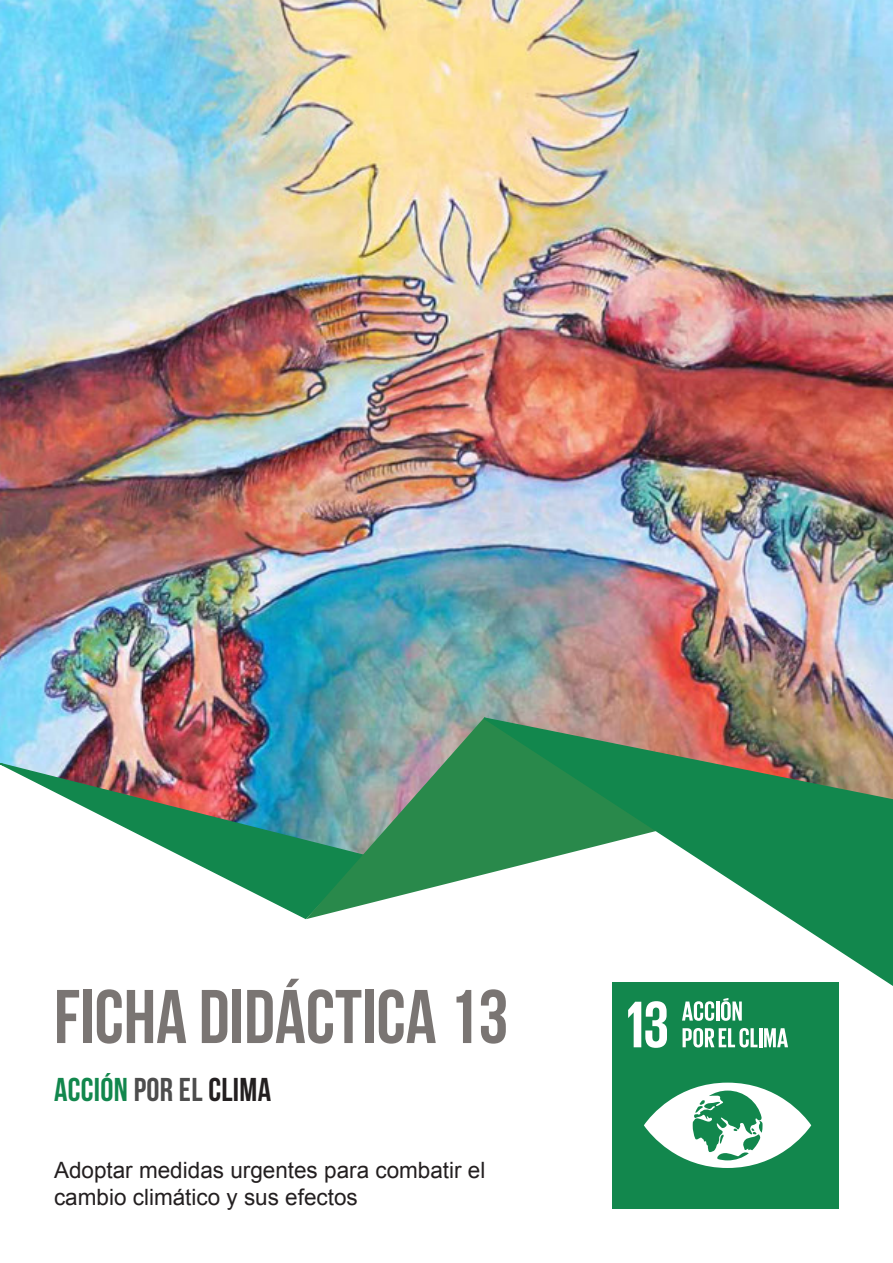
<style>
.page{position:relative;width:893px;height:1263px;background:#fff}
.page>*{position:absolute;margin:0;border:0;box-sizing:border-box;transform-origin:0 0}
.t1{font:75.75px "Bebas Neue";color:#7a7573}
.t2{font:33px "Bebas Neue";letter-spacing:.01em;color:#12874d}
.t3{font:22.5px/27px "Arial";color:#231f20}
.s1{color:#4d4d4d}
.s2{color:#231f20}
</style>
<div class="page">
<img style="left:0;top:0;width:893px;height:761px">
<img style="left:0;top:761px;width:307px;height:159px">
<svg style="left:306px;top:717px;width:170px;height:202px;background:#679f86"></svg>
<svg style="left:476px;top:715px;width:417px;height:273px"></svg>
<div style="left:613px;top:983px;width:226px;height:226px;background:#12874d"></div>
<svg style="left:628px;top:1001px;width:39px;height:47px"></svg>
<svg style="left:644px;top:1083px;width:167px;height:85px"></svg>
<svg style="left:682px;top:1001px;width:32px;height:20px"></svg>
<hr style="left:716px;top:1001px;width:3px;height:19px;background:#fff">
<svg style="left:721px;top:998px;width:21px;height:23px"></svg>
<svg style="left:682px;top:1028px;width:76px;height:19px"></svg>
<hr style="left:759px;top:1028px;width:3px;height:19px;background:#fff">
<svg style="left:764px;top:1028px;width:24px;height:19px"></svg>
<p class="t1" style="left:54px;top:975px;width:456px">FICHA DIDÁCTICA 13</p>
<p class="t2" style="left:54px;top:1071px;width:219px">ACCIÓN <span class="s1">POR EL</span> <span class="s2">CLIMA</span></p>
<p class="t3" style="left:54px;top:1156px;width:433px">Adoptar medidas urgentes para combatir el cambio climático y sus efectos</p>
</div>
